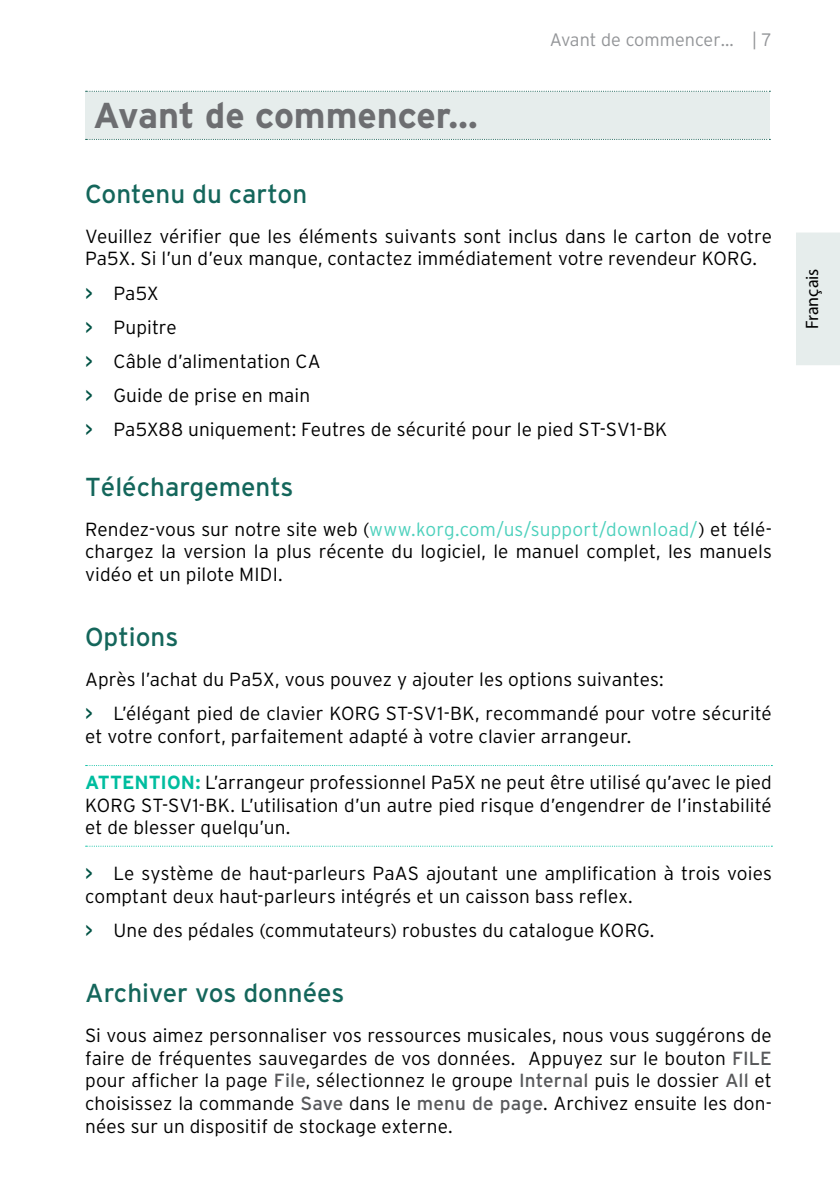
<style>
.page{position:relative;width:840px;height:1191px;background:#fff}
.page>*{position:absolute;margin:0;border:0;box-sizing:border-box;transform-origin:0 0}
.Subchapter{font:700 36px "Interstate";letter-spacing:-.005em;color:#6d6e71}
.Section{font:26px "Interstate";color:#14665b}
.Body{font:300 19px/22.8px "Interstate";letter-spacing:.005em;color:#000}
.Warning{font:300 19px/22.8px "Interstate";letter-spacing:.005em;color:#000;text-align:justify}
.t1{font:300 18px "Interstate";color:#939598}
.t2{font:18px "Myriad Pro";color:#000}
.s1{font-weight:400;color:#005244}
.s2{color:#4ed1bd}
.s3{font-weight:700;color:#00bd9f}
.s4{font-weight:400;color:#58595b}
</style>
<div class="page">
<div style="left:795px;top:232px;width:44px;height:133px;background:#e6edec"></div>
<svg style="left:86px;top:765px;width:686px;height:1px"></svg>
<svg style="left:86px;top:845px;width:686px;height:1px"></svg>
<div style="left:85px;top:91px;width:684px;height:48px;background:#e6edec"></div>
<svg style="left:86px;top:91px;width:684px;height:1px"></svg>
<svg style="left:86px;top:139px;width:684px;height:1px"></svg>
<p class="Subchapter" style="left:93px;top:93px;width:386px">Avant de commencer…</p>
<p class="t1" style="left:549px;top:29px;width:223px">Avant de commencer… | 7</p>
<p class="Section" style="left:85px;top:178px;width:223px">Contenu du carton</p>
<p class="Body" style="left:85px;top:224px;width:688px">Veuillez vérifier que les éléments suivants sont inclus dans le carton de votre<br>Pa5X. Si l’un d’eux manque, contactez immédiatement votre revendeur KORG.</p>
<p class="Body" style="left:85px;top:281px;width:75px"><span class="s1">&gt;</span> Pa5X</p>
<p class="Body" style="left:85px;top:315px;width:93px"><span class="s1">&gt;</span> Pupitre</p>
<p class="Body" style="left:85px;top:350px;width:237px"><span class="s1">&gt;</span> Câble d’alimentation CA</p>
<p class="Body" style="left:85px;top:384px;width:226px"><span class="s1">&gt;</span> Guide de prise en main</p>
<p class="Body" style="left:85px;top:418px;width:583px"><span class="s1">&gt;</span> Pa5X88 uniquement: Feutres de sécurité pour le pied ST-SV1-BK</p>
<p class="Section" style="left:85px;top:471px;width:210px">Téléchargements</p>
<p class="Body" style="left:85px;top:517px;width:688px;text-align:justify">Rendez-vous sur notre site web (<span class="s2">www.korg.com/us/support/download/</span>) et télé&shy;chargez la version la plus récente du logiciel, le manuel complet, les manuels vidéo et un pilote MIDI.</p>
<p class="Section" style="left:85px;top:621px;width:95px">Options</p>
<p class="Body" style="left:85px;top:668px;width:579px">Après l’achat du Pa5X, vous pouvez y ajouter les options suivantes:</p>
<p class="Body" style="left:85px;top:702px;width:688px"><span class="s1">&gt;</span> L’élégant pied de clavier KORG ST-SV1-BK, recommandé pour votre sécurité et votre confort, parfaitement adapté à votre clavier arrangeur.</p>
<p class="Warning" style="left:85px;top:770px;width:688px"><span class="s3">ATTENTION:</span> L’arrangeur professionnel Pa5X ne peut être utilisé qu’avec le pied KORG ST-SV1-BK. L’utilisation d’un autre pied risque d’engendrer de l’instabilité et de blesser quelqu’un.</p>
<p class="Body" style="left:85px;top:861px;width:688px"><span class="s1">&gt;</span> Le système de haut-parleurs PaAS ajoutant une amplification à trois voies comptant deux haut-parleurs intégrés et un caisson bass reflex.</p>
<p class="Body" style="left:85px;top:918px;width:570px"><span class="s1">&gt;</span> Une des pédales (commutateurs) robustes du catalogue KORG.</p>
<p class="Section" style="left:85px;top:977px;width:260px">Archiver vos données</p>
<p class="Body" style="left:85px;top:1023px;width:687px;text-align:justify">Si vous aimez personnaliser vos ressources musicales, nous vous suggérons de faire de fréquentes sauvegardes de vos données. Appuyez sur le bouton <span class="s4">FILE </span>pour afficher la page <span class="s4">File</span>, sélectionnez le groupe <span class="s4">Internal</span> puis le dossier <span class="s4">All</span> et choisissez la commande <span class="s4">Save</span> dans le <span class="s4">menu de page</span>. Archivez ensuite les don&shy;nées sur un dispositif de stockage externe.</p>
<p class="t2" style="left:800px;top:329px;width:62px;rotate:-90deg">Français</p>
</div>
